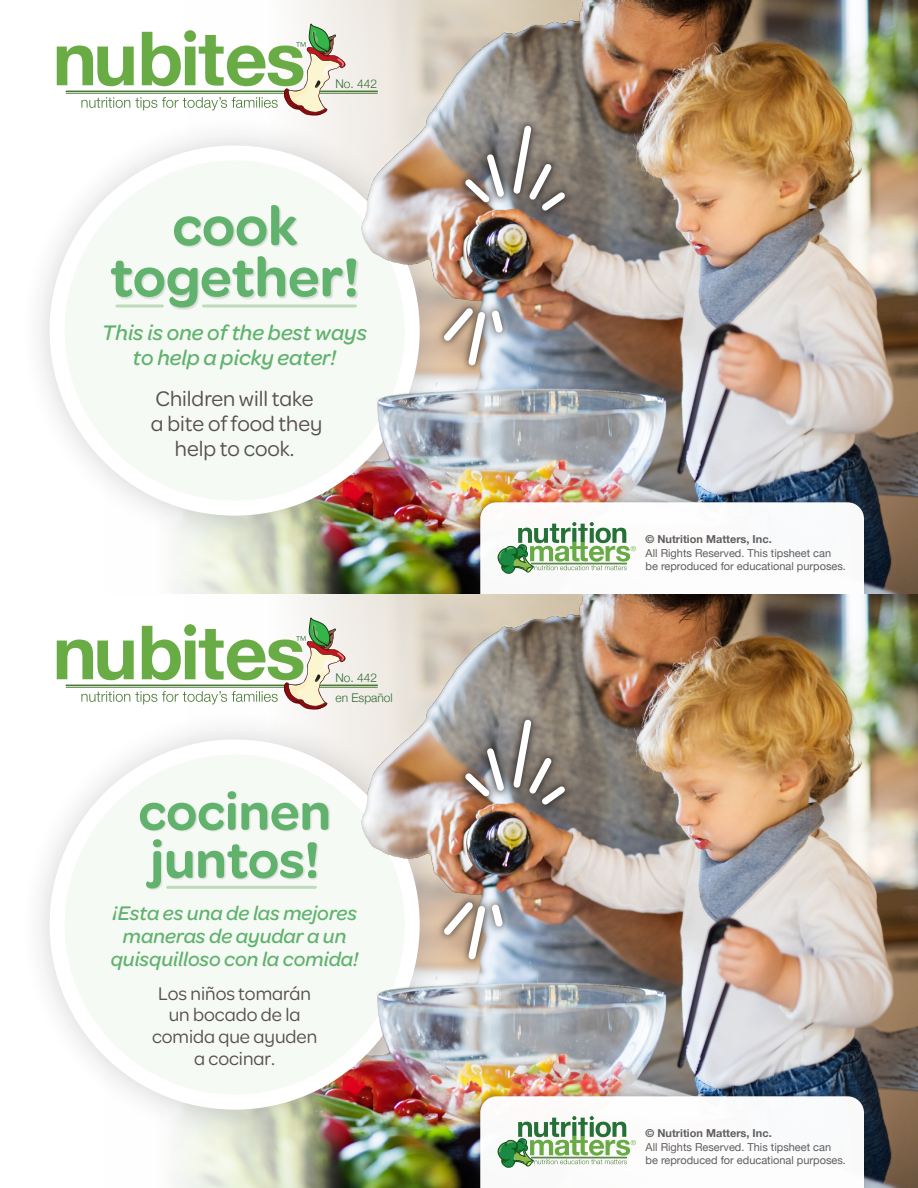
<style>
.page{position:relative;width:918px;height:1188px;background:#fff}
.page>*{position:absolute;margin:0;border:0;box-sizing:border-box;transform-origin:0 0}
.t1{font:600 57.6px/51.2px "Omnes";color:#61b26d;text-align:center}
.t2{font:600 54px/48px "Omnes";color:#61b26d}
.t3{font:22.5px/24.8px "Omnes";color:#59504e;text-align:center}
.t4{font:italic 500 22.5px/24.8px "Omnes";color:#61b26d;text-align:center}
.t5{font:italic 500 21px/23.2px "Omnes";color:#61b26d;text-align:center}
.t6{font:19.5px/21.8px "Omnes";color:#59504e;text-align:center}
.t7{font:300 12px/19.6px "Helvetica Neue";color:#316a34}
.t8{font:10.95px/13.8px "Helvetica Neue";color:#5f5f62}
.s1{font-weight:700}
</style>
<div class="page">
<div style="left:18px;top:114px;width:433px;height:433px;background:#231f20;opacity:.2"></div>
<div style="left:57px;top:153px;width:355px;height:355px;background:#f5faf5;border-radius:50%"></div>
<div style="left:50px;top:145px;width:370px;height:371px;border:15px solid #fff;border-radius:50%"></div>
<div style="left:111px;top:205px;width:248px;height:105px;background:#231f20;opacity:.15"></div>
<svg style="left:117px;top:304px;width:45px;height:4px"></svg>
<svg style="left:204px;top:304px;width:140px;height:4px"></svg>
<img style="left:374px;top:315px;width:544px;height:279px">
<div style="left:469px;top:491px;width:406px;height:103px;background:#231f20;opacity:.3"></div>
<svg style="left:480px;top:502px;width:384px;height:92px"></svg>
<svg style="left:57px;top:24px;width:287px;height:91px"></svg>
<img style="left:344px;top:0;width:574px;height:315px">
<div style="left:436px;top:301px;width:74px;height:72px;background:#231f20;opacity:.9"></div>
<div style="left:479px;top:298px;width:36px;height:47px;background:#231f20;opacity:.3"></div>
<div style="left:456px;top:300px;width:42px;height:77px;background:#231f20;opacity:.3"></div>
<div style="left:432px;top:296px;width:53px;height:57px;background:#231f20;opacity:.3"></div>
<svg style="left:438px;top:302px;width:70px;height:68px"></svg>
<div style="left:458px;top:118px;width:115px;height:100px;background:#231f20;opacity:.9"></div>
<div style="left:502px;top:114px;width:41px;height:91px;background:#231f20;opacity:.2"></div>
<div style="left:454px;top:168px;width:47px;height:46px;background:#231f20;opacity:.7"></div>
<div style="left:531px;top:181px;width:45px;height:41px;background:#231f20;opacity:.7"></div>
<img style="left:459px;top:121px;width:112px;height:96px">
<img style="left:175px;top:594px;width:743px;height:594px">
<div style="left:18px;top:708px;width:433px;height:433px;background:#231f20;opacity:.2"></div>
<div style="left:57px;top:747px;width:355px;height:355px;background:#f5faf5;border-radius:50%"></div>
<div style="left:50px;top:739px;width:370px;height:371px;border:15px solid #fff;border-radius:50%"></div>
<div style="left:139px;top:791px;width:192px;height:100px;background:#231f20;opacity:.15"></div>
<hr style="left:168px;top:886px;width:147px;height:3px;background:#bedbbc">
<div style="left:469px;top:1085px;width:406px;height:103px;background:#231f20;opacity:.3"></div>
<svg style="left:480px;top:1096px;width:384px;height:92px"></svg>
<svg style="left:57px;top:618px;width:287px;height:91px"></svg>
<img style="left:344px;top:594px;width:574px;height:315px">
<div style="left:436px;top:895px;width:74px;height:72px;background:#231f20;opacity:.9"></div>
<div style="left:479px;top:892px;width:36px;height:47px;background:#231f20;opacity:.3"></div>
<div style="left:456px;top:894px;width:42px;height:77px;background:#231f20;opacity:.3"></div>
<div style="left:432px;top:890px;width:53px;height:57px;background:#231f20;opacity:.3"></div>
<svg style="left:438px;top:896px;width:70px;height:68px"></svg>
<div style="left:458px;top:712px;width:115px;height:100px;background:#231f20;opacity:.9"></div>
<div style="left:502px;top:708px;width:41px;height:91px;background:#231f20;opacity:.2"></div>
<div style="left:454px;top:762px;width:47px;height:46px;background:#231f20;opacity:.7"></div>
<div style="left:531px;top:775px;width:45px;height:41px;background:#231f20;opacity:.7"></div>
<img style="left:459px;top:715px;width:112px;height:96px">
<p class="t7" style="left:335px;top:73px;width:43px">No. 442</p>
<p class="t1" style="left:110px;top:197px;width:251px">cook together!</p>
<p class="t4" style="left:102px;top:319px;width:266px">This is one of the best ways to help a picky eater!</p>
<p class="t3" style="left:151px;top:385px;width:173px">Children will take a bite of food they help to cook.</p>
<p class="t7" style="left:335px;top:667px;width:59px">No. 442 en Español</p>
<p class="t2" style="left:138px;top:784px;width:194px">cocinen juntos!</p>
<p class="t5" style="left:111px;top:900px;width:249px">¡Esta es una de las mejores maneras de ayudar a un quisquilloso con la comida!</p>
<p class="t6" style="left:152px;top:981px;width:167px">Los niños tomarán un bocado de la comida que ayuden a cocinar.</p>
<p class="t8" style="left:646px;top:533px;width:202px"><span class="s1">© Nutrition Matters, Inc.<br></span>All Rights Reserved. This tipsheet can be reproduced for educational purposes.</p>
<p class="t8" style="left:646px;top:1127px;width:202px"><span class="s1">© Nutrition Matters, Inc.<br></span>All Rights Reserved. This tipsheet can be reproduced for educational purposes.</p>
</div>
